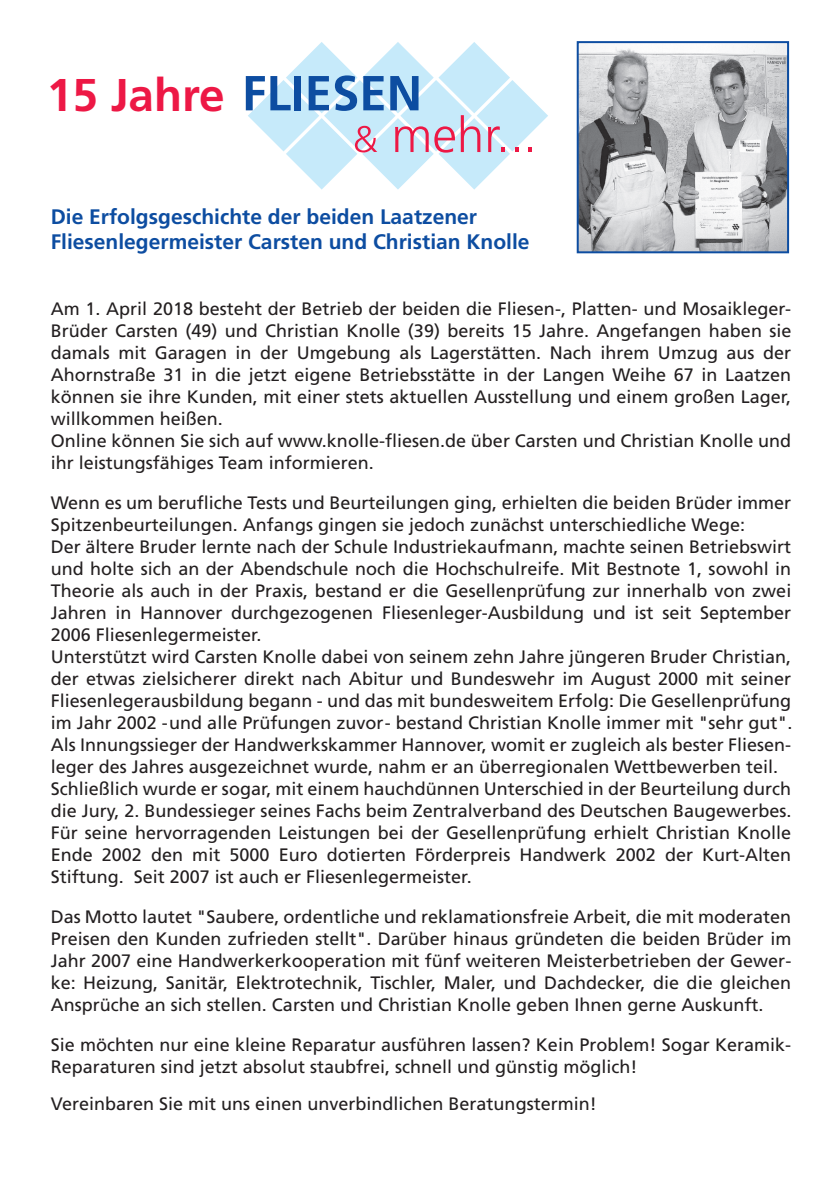
<style>
.page{position:relative;width:840px;height:1191px;background:#fff}
.page>*{position:absolute;margin:0;border:0;box-sizing:border-box;transform-origin:0 0}
.t1{font:700 45.8px "Frutiger";color:#ed1845}
.t2{font:700 21px/25.2px "Frutiger";color:#0d4da1}
.t3{font:18px/22px "Frutiger";color:#231f20}
</style>
<div class="page">
<img style="left:579px;top:44px;width:206px;height:206px">
<svg style="left:246px;top:42px;width:302px;height:148px"></svg>
<div style="left:576px;top:41px;width:212px;height:212px;border:2px solid #0d4da1"></div>
<h1 class="t1" style="left:47px;top:68px;width:179px">15 Jahre</h1>
<p class="t2" style="left:51px;top:204px;width:480px">Die Erfolgsgeschichte der beiden Laatzener<br>Fliesenlegermeister Carsten und Christian Knolle</p>
<p class="t3" style="left:51px;top:297px;width:741px">Am 1. April 2018 besteht der Betrieb der beiden die Fliesen-, Platten- und Mosaikleger-Brüder Carsten (49) und Christian Knolle (39) bereits 15 Jahre. Angefangen haben sie damals mit Garagen in der Umgebung als Lagerstätten. Nach ihrem Umzug aus der Ahornstraße 31 in die jetzt eigene Betriebsstätte in der Langen Weihe 67 in Laatzen können sie ihre Kunden, mit einer stets aktuellen Ausstellung und einem großen Lager, willkommen heißen.<br>Online können Sie sich auf www.knolle-fliesen.de über Carsten und Christian Knolle und ihr leistungsfähiges Team informieren.</p>
<p class="t3" style="left:51px;top:491px;width:743px">Wenn es um berufliche Tests und Beurteilungen ging, erhielten die beiden Brüder immer Spitzenbeurteilungen. Anfangs gingen sie jedoch zunächst unterschiedliche Wege:<br>Der ältere Bruder lernte nach der Schule Industriekaufmann, machte seinen Betriebswirt und holte sich an der Abendschule noch die Hochschulreife. Mit Bestnote 1, sowohl in Theorie als auch in der Praxis, bestand er die Gesellenprüfung zur innerhalb von zwei Jahren in Hannover durchgezogenen Fliesenleger-Ausbildung und ist seit September 2006 Fliesenlegermeister.<br>Unterstützt wird Carsten Knolle dabei von seinem zehn Jahre jüngeren Bruder Christian, der etwas zielsicherer direkt nach Abitur und Bundeswehr im August 2000 mit seiner Fliesenlegerausbildung begann - und das mit bundesweitem Erfolg: Die Gesellenprüfung im Jahr 2002 -und alle Prüfungen zuvor- bestand Christian Knolle immer mit "sehr gut".<br>Als Innungssieger der Handwerkskammer Hannover, womit er zugleich als bester Fliesen&shy;leger des Jahres ausgezeichnet wurde, nahm er an überregionalen Wettbewerben teil.<br>Schließlich wurde er sogar, mit einem hauchdünnen Unterschied in der Beurteilung durch die Jury, 2. Bundessieger seines Fachs beim Zentralverband des Deutschen Baugewerbes.<br>Für seine hervorragenden Leistungen bei der Gesellenprüfung erhielt Christian Knolle Ende 2002 den mit 5000 Euro dotierten Förderpreis Handwerk 2002 der Kurt-Alten Stiftung. Seit 2007 ist auch er Fliesenlegermeister.</p>
<p class="t3" style="left:51px;top:905px;width:741px;text-align:justify">Das Motto lautet "Saubere, ordentliche und reklamationsfreie Arbeit, die mit moderaten Preisen den Kunden zufrieden stellt". Darüber hinaus gründeten die beiden Brüder im Jahr 2007 eine Handwerkerkooperation mit fünf weiteren Meisterbetrieben der Gewer&shy;ke: Heizung, Sanitär, Elektrotechnik, Tischler, Maler, und Dachdecker, die die gleichen Ansprüche an sich stellen. Carsten und Christian Knolle geben Ihnen gerne Auskunft.</p>
<p class="t3" style="left:51px;top:1033px;width:741px">Sie möchten nur eine kleine Reparatur ausführen lassen? Kein Problem! Sogar Keramik-<br>Reparaturen sind jetzt absolut staubfrei, schnell und günstig möglich!</p>
<p class="t3" style="left:51px;top:1092px;width:547px">Vereinbaren Sie mit uns einen unverbindlichen Beratungstermin!</p>
</div>
